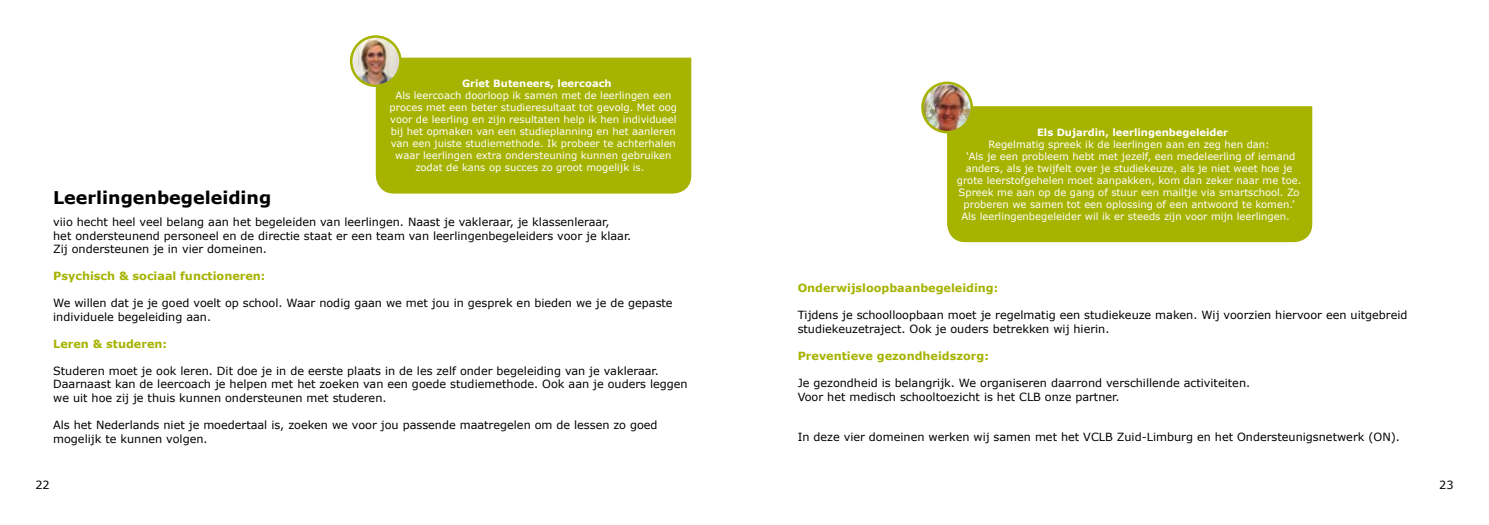
<style>
.page{position:relative;width:1489px;height:525px;background:#fff}
.page>*{position:absolute;margin:0;border:0;box-sizing:border-box;transform-origin:0 0}
.t1{font:700 17.5px "Verdana";color:#000}
.t2{font:11.25px/13.5px "Verdana";color:#000}
.t3{font:700 11.25px "Verdana";color:#a6b300}
.t4{font:10px "Verdana";color:#fff}
.t5{font:700 10px "Verdana";color:#fff}
</style>
<div class="page">
<div style="left:375px;top:57px;width:317px;height:137px;background:#a6b300"></div>
<div style="left:946px;top:105px;width:366px;height:138px;background:#a6b300"></div>
<img style="left:922px;top:83px;width:49px;height:49px;border-radius:25px">
<div style="left:921px;top:81px;width:51px;height:52px;border:2px solid #a6b300;border-radius:50%"></div>
<img style="left:351px;top:36px;width:49px;height:50px;border-radius:25px">
<div style="left:350px;top:35px;width:51px;height:52px;border:2px solid #a6b300;border-radius:50%"></div>
<h1 class="t1" style="left:53px;top:185px;width:220px">Leerlingenbegeleiding</h1>
<p class="t5" style="left:462px;top:77px;width:151px">Griet Buteneers, leercoach</p>
<p class="t4" style="left:395px;top:89px;width:277px">Als leercoach doorloop ik samen met de leerlingen een</p>
<p class="t4" style="left:389px;top:101px;width:289px">proces met een beter studieresultaat tot gevolg. Met oog</p>
<p class="t4" style="left:390px;top:113px;width:288px">voor de leerling en zijn resultaten help ik hen individueel</p>
<p class="t4" style="left:391px;top:125px;width:286px">bij het opmaken van een studieplanning en het aanleren</p>
<p class="t4" style="left:391px;top:137px;width:286px">van een juiste studiemethode. Ik probeer te achterhalen</p>
<p class="t4" style="left:395px;top:149px;width:278px">waar leerlingen extra ondersteuning kunnen gebruiken</p>
<p class="t4" style="left:415px;top:161px;width:230px">zodat de kans op succes zo groot mogelijk is.</p>
<p class="t2" style="left:53px;top:215px;width:579px">viio hecht heel veel belang aan het begeleiden van leerlingen. Naast je vakleraar, je klassenleraar,<br>het ondersteunend personeel en de directie staat er een team van leerlingenbegeleiders voor je klaar.<br>Zij ondersteunen je in vier domeinen.</p>
<p class="t3" style="left:53px;top:268px;width:214px">Psychisch &amp; sociaal functioneren:</p>
<p class="t2" style="left:53px;top:296px;width:621px">We willen dat je je goed voelt op school. Waar nodig gaan we met jou in gesprek en bieden we je de gepaste individuele begeleiding aan.</p>
<p class="t3" style="left:53px;top:335px;width:115px">Leren &amp; studeren:</p>
<p class="t2" style="left:53px;top:364px;width:636px">Studeren moet je ook leren. Dit doe je in de eerste plaats in de les zelf onder begeleiding van je vakleraar.<br>Daarnaast kan de leercoach je helpen met het zoeken van een goede studiemethode. Ook aan je ouders leggen we uit hoe zij je thuis kunnen ondersteunen met studeren.</p>
<p class="t2" style="left:53px;top:418px;width:606px">Als het Nederlands niet je moedertaal is, zoeken we voor jou passende maatregelen om de lessen zo goed mogelijk te kunnen volgen.</p>
<p class="t2" style="left:35px;top:477px;width:16px">22</p>
<p class="t5" style="left:1037px;top:125px;width:192px">Els Dujardin, leerlingenbegeleider</p>
<p class="t4" style="left:988px;top:137px;width:283px">Regelmatig spreek ik de leerlingen aan en zeg hen dan:</p>
<p class="t4" style="left:966px;top:149px;width:330px">‘Als je een probleem hebt met jezelf, een medeleerling of iemand</p>
<p class="t4" style="left:965px;top:161px;width:328px">anders, als je twijfelt over je studiekeuze, als je niet weet hoe je</p>
<p class="t4" style="left:956px;top:173px;width:346px">grote leerstofgehelen moet aanpakken, kom dan zeker naar me toe.</p>
<p class="t4" style="left:958px;top:185px;width:342px">Spreek me aan op de gang of stuur een mailtje via smartschool. Zo</p>
<p class="t4" style="left:963px;top:197px;width:332px">proberen we samen tot een oplossing of een antwoord te komen.’</p>
<p class="t4" style="left:961px;top:209px;width:330px">Als leerlingenbegeleider wil ik er steeds zijn voor mijn leerlingen.</p>
<p class="t3" style="left:797px;top:280px;width:202px">Onderwijsloopbaanbegeleiding:</p>
<p class="t2" style="left:797px;top:308px;width:611px">Tijdens je schoolloopbaan moet je regelmatig een studiekeuze maken. Wij voorzien hiervoor een uitgebreid studiekeuzetraject. Ook je ouders betrekken wij hierin.</p>
<p class="t3" style="left:797px;top:348px;width:193px">Preventieve gezondheidszorg:</p>
<p class="t2" style="left:797px;top:376px;width:454px">Je gezondheid is belangrijk. We organiseren daarrond verschillende activiteiten.<br>Voor het medisch schooltoezicht is het CLB onze partner.</p>
<p class="t2" style="left:797px;top:430px;width:604px">In deze vier domeinen werken wij samen met het VCLB Zuid-Limburg en het Ondersteunigsnetwerk (ON).</p>
<p class="t2" style="left:1438px;top:477px;width:16px">23</p>
</div>
